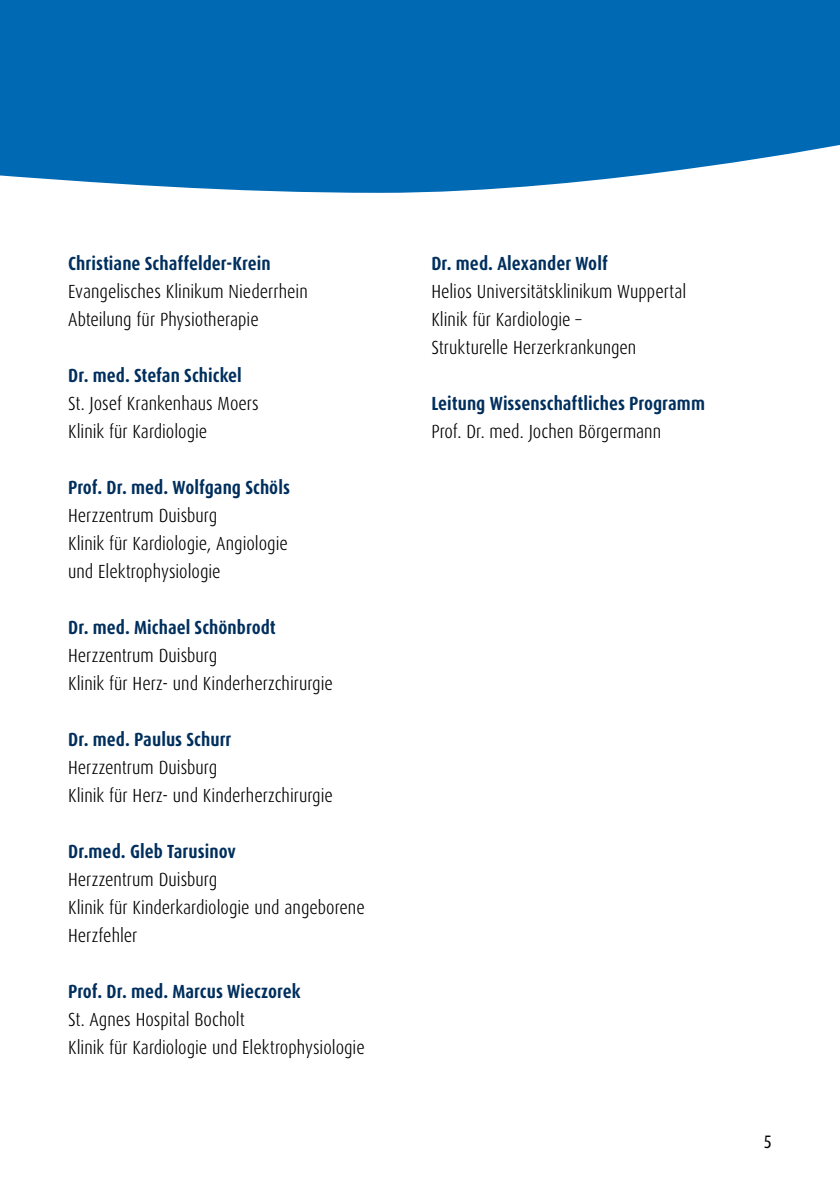
<style>
.page{position:relative;width:840px;height:1191px;background:#fff}
.page>*{position:absolute;margin:0;border:0;box-sizing:border-box;transform-origin:0 0}
.t1{font:300 19px/28px "Dax Condensed";color:#000}
.t2{font:700 19px "Dax Condensed";color:#002f5d}
.t3{font:18px "Dax Condensed";color:#000}
</style>
<div class="page">
<div style="left:0;top:0;width:839px;height:193px;background:#0069b4"></div>
<p class="t2" style="left:68px;top:253px;width:204px">Christiane Schaffelder-Krein</p>
<p class="t1" style="left:68px;top:278px;width:241px">Evangelisches Klinikum Niederrhein<br>Abteilung für Physiotherapie</p>
<p class="t2" style="left:68px;top:365px;width:175px">Dr. med. Stefan Schickel</p>
<p class="t1" style="left:68px;top:390px;width:192px">St. Josef Krankenhaus Moers<br>Klinik für Kardiologie</p>
<p class="t2" style="left:68px;top:477px;width:223px">Prof. Dr. med. Wolfgang Schöls</p>
<p class="t1" style="left:68px;top:502px;width:221px">Herzzentrum Duisburg<br>Klinik für Kardiologie, Angiologie und Elektrophysiologie</p>
<p class="t2" style="left:68px;top:617px;width:209px">Dr. med. Michael Schönbrodt</p>
<p class="t1" style="left:68px;top:642px;width:266px">Herzzentrum Duisburg<br>Klinik für Herz- und Kinderherzchirurgie</p>
<p class="t2" style="left:68px;top:729px;width:165px">Dr. med. Paulus Schurr</p>
<p class="t1" style="left:68px;top:754px;width:266px">Herzzentrum Duisburg<br>Klinik für Herz- und Kinderherzchirurgie</p>
<p class="t2" style="left:68px;top:841px;width:169px">Dr.med. Gleb Tarusinov</p>
<p class="t1" style="left:68px;top:866px;width:298px">Herzzentrum Duisburg<br>Klinik für Kinderkardiologie und angeborene<br>Herzfehler</p>
<p class="t2" style="left:68px;top:981px;width:234px">Prof. Dr. med. Marcus Wieczorek</p>
<p class="t1" style="left:68px;top:1006px;width:298px">St. Agnes Hospital Bocholt<br>Klinik für Kardiologie und Elektrophysiologie</p>
<p class="t2" style="left:431px;top:253px;width:178px">Dr. med. Alexander Wolf</p>
<p class="t1" style="left:431px;top:278px;width:256px">Helios Universitätsklinikum Wuppertal<br>Klinik für Kardiologie –<br>Strukturelle Herzerkrankungen</p>
<p class="t2" style="left:431px;top:393px;width:275px">Leitung Wissenschaftliches Programm</p>
<p class="t1" style="left:431px;top:418px;width:231px">Prof. Dr. med. Jochen Börgermann</p>
<p class="t3" style="left:763px;top:1132px;width:10px">5</p>
</div>
